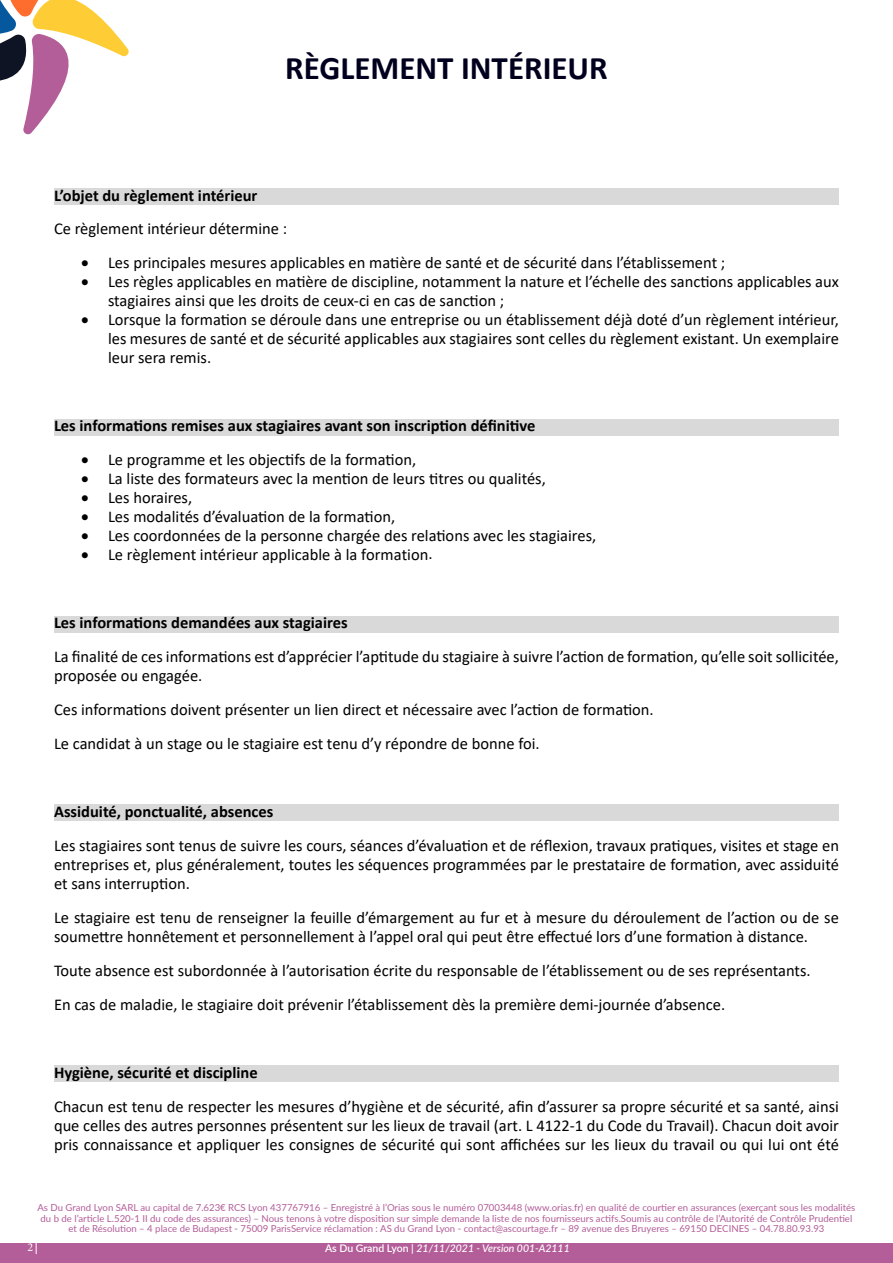
<style>
.page{position:relative;width:893px;height:1263px;background:#fff}
.page>*{position:absolute;margin:0;border:0;box-sizing:border-box;transform-origin:0 0}
.t1{font:700 33px "Calibri";color:#00001e}
.t2{font:16.5px/19px "Calibri";color:#000}
.t3{font:700 16.5px "Calibri";color:#000}
.t4{font:12px "Minion Pro";color:#fff}
.t5{font:italic 500 10.5px "Lato";color:#fff}
.t6{font:9.6px/10.8px "Lato";color:#b35e99;text-align:center}
.s1{font-weight:600;font-style:normal}
</style>
<div class="page">
<svg style="left:0;top:0;width:129px;height:135px"></svg>
<div style="left:0;top:1243px;width:893px;height:20px;background:#b35e99"></div>
<div style="left:54px;top:188px;width:785px;height:17px;background:#d9d9d9"></div>
<div style="left:54px;top:419px;width:785px;height:16px;background:#d9d9d9"></div>
<div style="left:54px;top:616px;width:785px;height:16px;background:#d9d9d9"></div>
<div style="left:54px;top:805px;width:785px;height:16px;background:#d9d9d9"></div>
<div style="left:54px;top:1065px;width:785px;height:17px;background:#d9d9d9"></div>
<p class="t1" style="left:285px;top:44px;width:324px">RÈGLEMENT INTÉRIEUR</p>
<p class="t3" style="left:54px;top:183px;width:205px">L’objet du règlement intérieur</p>
<p class="t2" style="left:54px;top:219px;width:235px">Ce règlement intérieur détermine :</p>
<p class="t2" style="left:81px;top:253px;width:646px">• Les principales mesures applicables en matière de santé et de sécurité dans l’établissement ;</p>
<p class="t2" style="left:108px;top:272px;width:732px;text-indent:-27px">• Les règles applicables en matière de discipline, notamment la nature et l’échelle des sanctions applicables aux stagiaires ainsi que les droits de ceux-ci en cas de sanction ;</p>
<p class="t2" style="left:108px;top:310px;width:732px;text-align:justify;text-indent:-27px">• Lorsque la formation se déroule dans une entreprise ou un établissement déjà doté d’un règlement intérieur, les mesures de santé et de sécurité applicables aux stagiaires sont celles du règlement existant. Un exemplaire leur sera remis.</p>
<p class="t3" style="left:54px;top:414px;width:483px">Les informations remises aux stagiaires avant son inscription définitive</p>
<p class="t2" style="left:81px;top:450px;width:337px">• Le programme et les objectifs de la formation,</p>
<p class="t2" style="left:81px;top:469px;width:466px">• La liste des formateurs avec la mention de leurs titres ou qualités,</p>
<p class="t2" style="left:81px;top:488px;width:113px">• Les horaires,</p>
<p class="t2" style="left:81px;top:507px;width:316px">• Les modalités d’évaluation de la formation,</p>
<p class="t2" style="left:81px;top:526px;width:517px">• Les coordonnées de la personne chargée des relations avec les stagiaires,</p>
<p class="t2" style="left:81px;top:545px;width:353px">• Le règlement intérieur applicable à la formation.</p>
<p class="t3" style="left:54px;top:611px;width:295px">Les informations demandées aux stagiaires</p>
<p class="t2" style="left:54px;top:647px;width:786px">La finalité de ces informations est d’apprécier l’aptitude du stagiaire à suivre l’action de formation, qu’elle soit sollicitée, proposée ou engagée.</p>
<p class="t2" style="left:54px;top:700px;width:601px">Ces informations doivent présenter un lien direct et nécessaire avec l’action de formation.</p>
<p class="t2" style="left:54px;top:734px;width:487px">Le candidat à un stage ou le stagiaire est tenu d’y répondre de bonne foi.</p>
<p class="t3" style="left:54px;top:800px;width:221px">Assiduité, ponctualité, absences</p>
<p class="t2" style="left:54px;top:835px;width:786px;text-align:justify">Les stagiaires sont tenus de suivre les cours, séances d’évaluation et de réflexion, travaux pratiques, visites et stage en entreprises et, plus généralement, toutes les séquences programmées par le prestataire de formation, avec assiduité et sans interruption.</p>
<p class="t2" style="left:54px;top:907px;width:786px">Le stagiaire est tenu de renseigner la feuille d’émargement au fur et à mesure du déroulement de l’action ou de se soumettre honnêtement et personnellement à l’appel oral qui peut être effectué lors d’une formation à distance.</p>
<p class="t2" style="left:54px;top:960px;width:758px">Toute absence est subordonnée à l’autorisation écrite du responsable de l’établissement ou de ses représentants.</p>
<p class="t2" style="left:54px;top:994px;width:673px">En cas de maladie, le stagiaire doit prévenir l’établissement dès la première demi-journée d’absence.</p>
<p class="t3" style="left:54px;top:1061px;width:205px">Hygiène, sécurité et discipline</p>
<p class="t2" style="left:54px;top:1096px;width:786px;text-align:justify">Chacun est tenu de respecter les mesures d’hygiène et de sécurité, afin d’assurer sa propre sécurité et sa santé, ainsi que celles des autres personnes présentent sur les lieux de travail (art. L 4122-1 du Code du Travail). Chacun doit avoir pris connaissance et appliquer les consignes de sécurité qui sont affichées sur les lieux du travail ou qui lui ont été</p>
<p class="t6" style="left:37px;top:1201px;width:819px">As Du Grand Lyon SARL au capital de 7.623€ RCS Lyon 437767916 – Enregistré à l’Orias sous le numéro 07003448 (www.orias.fr) en qualité de courtier en assurances (exerçant sous les modalités du b de l’article L.520-1 II du code des assurances) – Nous tenons à votre disposition sur simple demande la liste de nos fournisseurs actifs.Soumis au contrôle de l’Autorité de Contrôle Prudentiel et de Résolution – 4 place de Budapest - 75009 ParisService réclamation : AS du Grand Lyon - contact@ascourtage.fr – 89 avenue des Bruyeres – 69150 DECINES – 04.78.80.93.93</p>
<p class="t4" style="left:28px;top:1239px;width:7px">2</p>
<p class="t5" style="left:325px;top:1241px;width:246px"><span class="s1">As Du Grand Lyon |</span> 21/11/2021 - Version 001-A2111</p>
</div>
